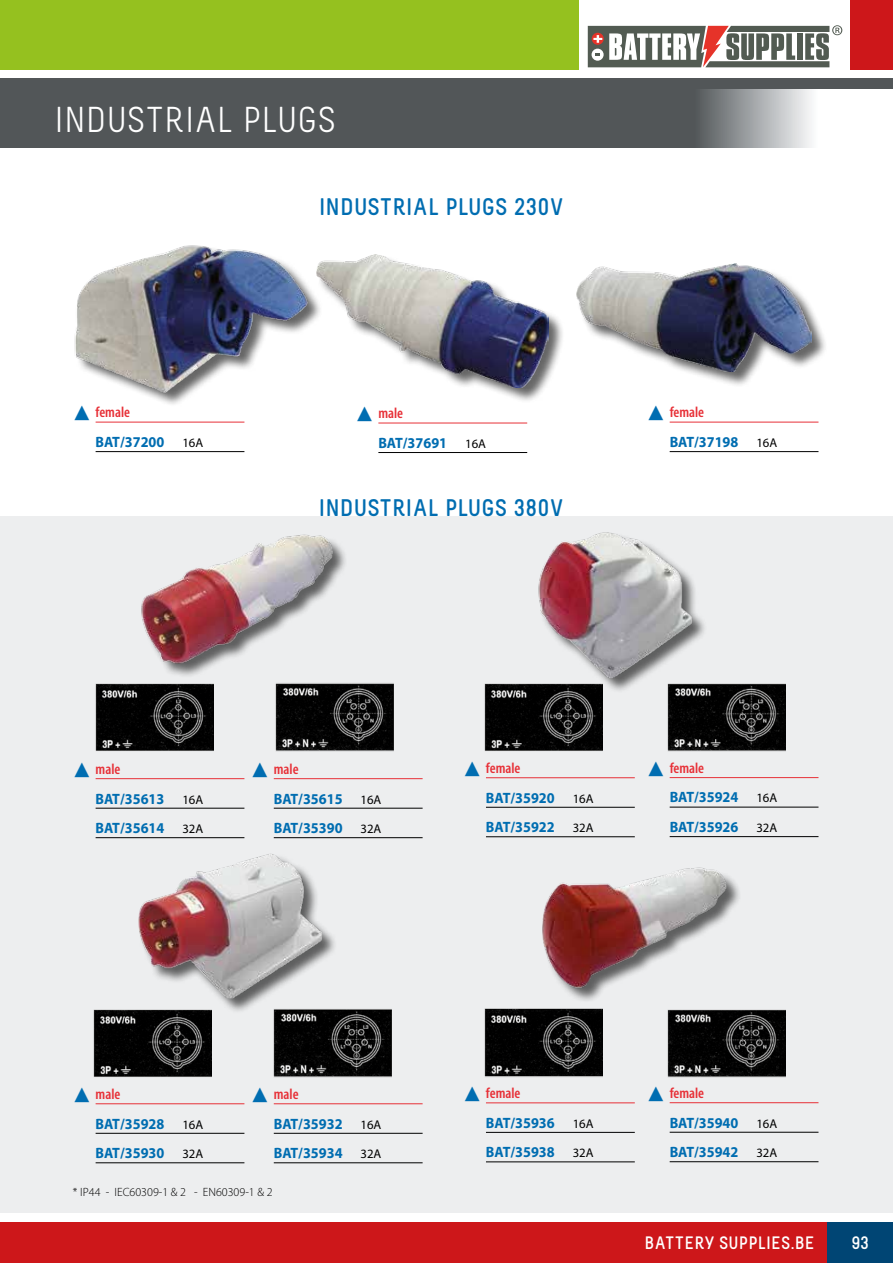
<style>
.page{position:relative;width:893px;height:1263px;background:#fff}
.page>*{position:absolute;margin:0;border:0;box-sizing:border-box;transform-origin:0 0}
.t1{font:36px "Melbourne";letter-spacing:.04em;color:#fff}
.t2{font:700 24px "Melbourne";letter-spacing:.02em;color:#006db1}
.t3{font:700 18px "Melbourne";letter-spacing:.03em;color:#fff}
.t4{font:700 15px/29.5px "Myriad Pro";color:#006db1;scale:.95 1}
.t5{font:300 12px "Myriad Pro";color:#000}
.s1{font-family:"Universal Std Newswith Comm Pi";font-weight:400}
.s2{font-weight:600;font-stretch:condensed;color:#e73037}
.s3{font-weight:400;font-size:12.75px;color:#000}
</style>
<div class="page">
<div style="left:0;top:1222px;width:827px;height:41px;background:#cd171a"></div>
<div style="left:827px;top:1222px;width:66px;height:41px;background:#004574"></div>
<div style="left:0;top:516px;width:893px;height:697px;background:#edeeef"></div>
<div style="left:0;top:89px;width:648px;height:59px;background:#525658"></div>
<svg style="left:648px;top:89px;width:164px;height:59px;background:#8b8f91"></svg>
<div style="left:539px;top:533px;width:168px;height:161px;background:#000;opacity:.6"></div>
<img style="left:538px;top:532px;width:158px;height:150px">
<div style="left:142px;top:536px;width:206px;height:143px;background:#000;opacity:.6"></div>
<img style="left:141px;top:534px;width:194px;height:135px">
<div style="left:139px;top:854px;width:199px;height:159px;background:#000;opacity:.6"></div>
<img style="left:138px;top:853px;width:187px;height:148px">
<hr style="left:486px;top:1102px;width:149px;height:1px;background:#e73037">
<hr style="left:486px;top:1132px;width:149px;height:1px;background:#000">
<hr style="left:486px;top:1161px;width:149px;height:1px;background:#000">
<hr style="left:670px;top:1102px;width:148px;height:1px;background:#e73037">
<hr style="left:670px;top:1132px;width:148px;height:1px;background:#000">
<hr style="left:670px;top:1161px;width:148px;height:1px;background:#000">
<img style="left:665px;top:680px;width:120px;height:72px">
<img style="left:275px;top:683px;width:118px;height:69px">
<img style="left:667px;top:1009px;width:118px;height:69px">
<img style="left:271px;top:1006px;width:120px;height:72px">
<hr style="left:96px;top:1103px;width:148px;height:1px;background:#e73037">
<hr style="left:96px;top:1133px;width:148px;height:1px;background:#000">
<hr style="left:96px;top:1162px;width:148px;height:1px;background:#000">
<hr style="left:274px;top:1103px;width:149px;height:1px;background:#e73037">
<hr style="left:274px;top:1133px;width:149px;height:1px;background:#000">
<hr style="left:274px;top:1162px;width:149px;height:1px;background:#000">
<img style="left:542px;top:867px;width:197px;height:130px">
<hr style="left:486px;top:777px;width:149px;height:1px;background:#e73037">
<hr style="left:486px;top:807px;width:149px;height:1px;background:#000">
<hr style="left:486px;top:836px;width:149px;height:1px;background:#000">
<hr style="left:670px;top:777px;width:148px;height:1px;background:#e73037">
<hr style="left:670px;top:807px;width:148px;height:1px;background:#000">
<hr style="left:670px;top:836px;width:148px;height:1px;background:#000">
<hr style="left:96px;top:778px;width:148px;height:1px;background:#e73037">
<hr style="left:96px;top:808px;width:148px;height:1px;background:#000">
<hr style="left:96px;top:837px;width:148px;height:1px;background:#000">
<hr style="left:274px;top:778px;width:149px;height:1px;background:#e73037">
<hr style="left:274px;top:808px;width:149px;height:1px;background:#000">
<hr style="left:274px;top:837px;width:149px;height:1px;background:#000">
<hr style="left:96px;top:422px;width:148px;height:1px;background:#e73037">
<hr style="left:96px;top:451px;width:148px;height:1px;background:#000">
<hr style="left:378px;top:423px;width:149px;height:1px;background:#e73037">
<hr style="left:378px;top:452px;width:149px;height:1px;background:#000">
<hr style="left:670px;top:422px;width:148px;height:1px;background:#e73037">
<hr style="left:670px;top:451px;width:148px;height:1px;background:#000">
<div style="left:76px;top:246px;width:247px;height:161px;background:#000;opacity:.6"></div>
<img style="left:74px;top:245px;width:238px;height:159px">
<div style="left:318px;top:256px;width:247px;height:148px;background:#000;opacity:.6"></div>
<img style="left:316px;top:255px;width:233px;height:132px">
<div style="left:577px;top:265px;width:251px;height:123px;background:#000;opacity:.6"></div>
<img style="left:576px;top:264px;width:236px;height:108px">
<img style="left:484px;top:681px;width:119px;height:70px">
<img style="left:95px;top:683px;width:118px;height:68px">
<img style="left:484px;top:1008px;width:119px;height:69px">
<img style="left:93px;top:1007px;width:119px;height:70px">
<div style="left:0;top:78px;width:893px;height:11px;background:#525658"></div>
<svg style="left:588px;top:25px;width:254px;height:42px"></svg>
<div style="left:0;top:0;width:579px;height:70px;background:#95c11f"></div>
<div style="left:850px;top:0;width:43px;height:70px;background:#cd171a"></div>
<h1 class="t1" style="left:55px;top:100px;width:282px">INDUSTRIAL PLUGS</h1>
<h2 class="t2" style="left:319px;top:192px;width:245px">INDUSTRIAL PLUGS 230V</h2>
<p class="t4" style="left:96px;top:398px;width:115px;text-indent:-21px"><span class="s1">▲</span> <span class="s2">female<br></span>BAT/37200 <span class="s3">16A</span></p>
<p class="t4" style="left:378px;top:399px;width:115px;text-indent:-21px"><span class="s1">▲</span> <span class="s2">male<br></span>BAT/37691 <span class="s3">16A</span></p>
<p class="t4" style="left:670px;top:398px;width:115px;text-indent:-21px"><span class="s1">▲</span> <span class="s2">female<br></span>BAT/37198 <span class="s3">16A</span></p>
<h2 class="t2" style="left:319px;top:493px;width:246px">INDUSTRIAL PLUGS 380V</h2>
<p class="t4" style="left:96px;top:754px;width:115px;text-indent:-21px"><span class="s1">▲</span> <span class="s2">male<br></span>BAT/35613 <span class="s3">16A<br></span>BAT/35614 <span class="s3">32A</span></p>
<p class="t4" style="left:274px;top:754px;width:115px;text-indent:-21px"><span class="s1">▲</span> <span class="s2">male<br></span>BAT/35615 <span class="s3">16A<br></span>BAT/35390 <span class="s3">32A</span></p>
<p class="t4" style="left:486px;top:753px;width:115px;text-indent:-21px"><span class="s1">▲</span> <span class="s2">female<br></span>BAT/35920 <span class="s3">16A<br></span>BAT/35922 <span class="s3">32A</span></p>
<p class="t4" style="left:670px;top:753px;width:115px;text-indent:-21px"><span class="s1">▲</span> <span class="s2">female<br></span>BAT/35924 <span class="s3">16A<br></span>BAT/35926 <span class="s3">32A</span></p>
<p class="t4" style="left:96px;top:1079px;width:115px;text-indent:-21px"><span class="s1">▲</span> <span class="s2">male<br></span>BAT/35928 <span class="s3">16A<br></span>BAT/35930 <span class="s3">32A</span></p>
<p class="t4" style="left:274px;top:1079px;width:115px;text-indent:-21px"><span class="s1">▲</span> <span class="s2">male<br></span>BAT/35932 <span class="s3">16A<br></span>BAT/35934 <span class="s3">32A</span></p>
<p class="t5" style="left:73px;top:1185px;width:201px">* IP44 - IEC60309-1 &amp; 2 - EN60309-1 &amp; 2</p>
<p class="t4" style="left:486px;top:1078px;width:115px;text-indent:-21px"><span class="s1">▲</span> <span class="s2">female<br></span>BAT/35936 <span class="s3">16A<br></span>BAT/35938 <span class="s3">32A</span></p>
<p class="t4" style="left:670px;top:1078px;width:115px;text-indent:-21px"><span class="s1">▲</span> <span class="s2">female<br></span>BAT/35940 <span class="s3">16A<br></span>BAT/35942 <span class="s3">32A</span></p>
<p class="t3" style="left:644px;top:1232px;width:171px">BATTERY SUPPLIES.BE</p>
<p class="t3" style="left:851px;top:1232px;width:19px">93</p>
</div>
